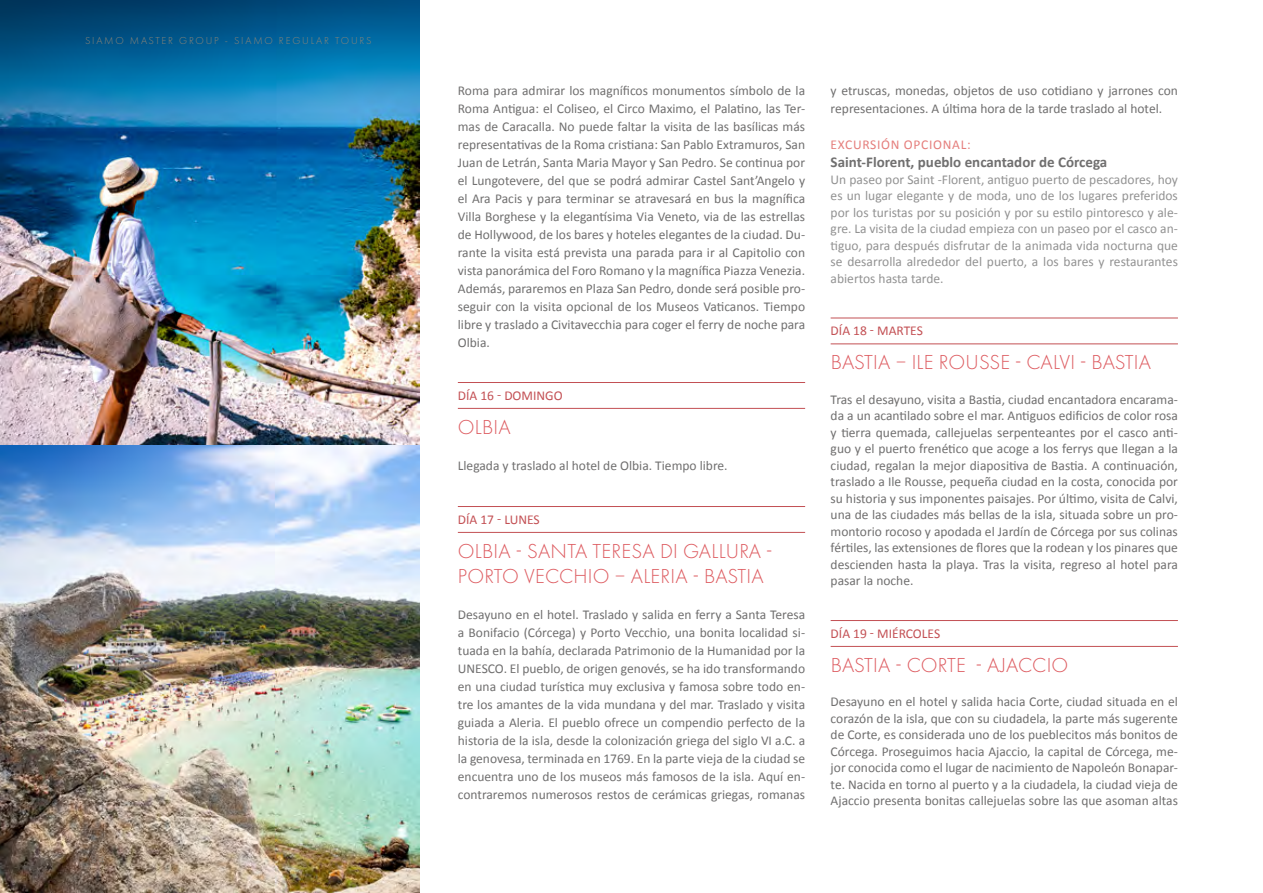
<style>
.page{position:relative;width:1263px;height:893px;background:#fff}
.page>*{position:absolute;margin:0;border:0;box-sizing:border-box;transform-origin:0 0}
.t1{font:300 21px/25.5px "Futura PT";letter-spacing:.01em;color:#dd5a5f}
.t2{font:700 15px "Calibri";color:#706f6f}
.t3{font:13.5px/18px "Calibri";color:#706f6f;text-align:justify}
.t4{font:13.5px/16.5px "Calibri";color:#929292;text-align:justify}
.t5{font:13.5px "Calibri";color:#c35054}
.t6{font:13.5px "Calibri";letter-spacing:.05em;color:#e57e7c}
.t7{font:300 10.5px "Futura PT";letter-spacing:.17em;color:#8d8577}
</style>
<div class="page">
<hr style="left:458px;top:382px;width:347px;height:1px;background:#c35054">
<hr style="left:458px;top:408px;width:347px;height:1px;background:#c35054">
<hr style="left:458px;top:506px;width:347px;height:1px;background:#c35054">
<hr style="left:458px;top:532px;width:347px;height:1px;background:#c35054">
<hr style="left:831px;top:318px;width:347px;height:1px;background:#c35054">
<hr style="left:831px;top:344px;width:347px;height:1px;background:#c35054">
<hr style="left:831px;top:620px;width:347px;height:1px;background:#c35054">
<hr style="left:831px;top:646px;width:347px;height:1px;background:#c35054">
<img style="left:0;top:0;width:419px;height:893px">
<p class="t7" style="left:85px;top:34px;width:288px">SIAMO MASTER GROUP - SIAMO REGULAR TOURS</p>
<p class="t7" style="left:85px;top:853px;width:21px">184</p>
<p class="t3" style="left:458px;top:81px;width:349px">Roma para admirar los magníficos monumentos símbolo de la Roma Antigua: el Coliseo, el Circo Maximo, el Palatino, las Ter&shy;mas de Caracalla. No puede faltar la visita de las basílicas más representativas de la Roma cristiana: San Pablo Extramuros, San Juan de Letrán, Santa Maria Mayor y San Pedro. Se continua por el Lungotevere, del que se podrá admirar Castel Sant’Angelo y el Ara Pacis y para terminar se atravesará en bus la magnífica Villa Borghese y la elegantísima Via Veneto, via de las estrellas de Hollywood, de los bares y hoteles elegantes de la ciudad. Du&shy;rante la visita está prevista una parada para ir al Capitolio con vista panorámica del Foro Romano y la magnífica Piazza Venezia.<br>Además, pararemos en Plaza San Pedro, donde será posible pro&shy;seguir con la visita opcional de los Museos Vaticanos. Tiempo libre y traslado a Civitavecchia para coger el ferry de noche para Olbia.</p>
<p class="t5" style="left:458px;top:387px;width:106px">DÍA 16 - DOMINGO</p>
<h1 class="t1" style="left:458px;top:414px;width:54px">OLBIA</h1>
<p class="t3" style="left:458px;top:456px;width:271px">Llegada y traslado al hotel de Olbia. Tiempo libre.</p>
<p class="t5" style="left:458px;top:511px;width:83px">DÍA 17 - LUNES</p>
<h1 class="t1" style="left:458px;top:538px;width:316px">OLBIA - SANTA TERESA DI GALLURA -<br>PORTO VECCHIO – ALERIA - BASTIA</h1>
<p class="t3" style="left:458px;top:605px;width:349px">Desayuno en el hotel. Traslado y salida en ferry a Santa Teresa a Bonifacio (Córcega) y Porto Vecchio, una bonita localidad si&shy;tuada en la bahía, declarada Patrimonio de la Humanidad por la UNESCO. El pueblo, de origen genovés, se ha ido transformando en una ciudad turística muy exclusiva y famosa sobre todo en&shy;tre los amantes de la vida mundana y del mar. Traslado y visita guiada a Aleria. El pueblo ofrece un compendio perfecto de la historia de la isla, desde la colonización griega del siglo VI a.C. a la genovesa, terminada en 1769. En la parte vieja de la ciudad se encuentra uno de los museos más famosos de la isla. Aquí en&shy;contraremos numerosos restos de cerámicas griegas, romanas</p>
<p class="t3" style="left:831px;top:81px;width:349px">y etruscas, monedas, objetos de uso cotidiano y jarrones con representaciones. A última hora de la tarde traslado al hotel.</p>
<p class="t6" style="left:831px;top:136px;width:141px">EXCURSIÓN OPCIONAL:</p>
<p class="t2" style="left:831px;top:152px;width:278px">Saint-Florent, pueblo encantador de Córcega</p>
<p class="t4" style="left:831px;top:170px;width:349px">Un paseo por Saint -Florent, antiguo puerto de pescadores, hoy es un lugar elegante y de moda, uno de los lugares preferidos por los turistas por su posición y por su estilo pintoresco y ale&shy;gre. La visita de la ciudad empieza con un paseo por el casco an&shy;tiguo, para después disfrutar de la animada vida nocturna que se desarrolla alrededor del puerto, a los bares y restaurantes abiertos hasta tarde.</p>
<p class="t5" style="left:831px;top:322px;width:94px">DÍA 18 - MARTES</p>
<h1 class="t1" style="left:831px;top:350px;width:322px">BASTIA – ILE ROUSSE - CALVI - BASTIA</h1>
<p class="t3" style="left:831px;top:390px;width:349px;line-height:16.5px">Tras el desayuno, visita a Bastia, ciudad encantadora encarama&shy;da a un acantilado sobre el mar. Antiguos edificios de color rosa y tierra quemada, callejuelas serpenteantes por el casco anti&shy;guo y el puerto frenético que acoge a los ferrys que llegan a la ciudad, regalan la mejor diapositiva de Bastia. A continuación, traslado a Ile Rousse, pequeña ciudad en la costa, conocida por su historia y sus imponentes paisajes. Por último, visita de Calvi, una de las ciudades más bellas de la isla, situada sobre un pro&shy;montorio rocoso y apodada el Jardín de Córcega por sus colinas fértiles, las extensiones de flores que la rodean y los pinares que descienden hasta la playa. Tras la visita, regreso al hotel para pasar la noche.</p>
<p class="t5" style="left:831px;top:625px;width:111px">DÍA 19 - MIÉRCOLES</p>
<h1 class="t1" style="left:831px;top:652px;width:239px">BASTIA - CORTE - AJACCIO</h1>
<p class="t3" style="left:831px;top:693px;width:349px;line-height:16.5px">Desayuno en el hotel y salida hacia Corte, ciudad situada en el corazón de la isla, que con su ciudadela, la parte más sugerente de Corte, es considerada uno de los pueblecitos más bonitos de Córcega. Proseguimos hacia Ajaccio, la capital de Córcega, me&shy;jor conocida como el lugar de nacimiento de Napoleón Bonapar&shy;te. Nacida en torno al puerto y a la ciudadela, la ciudad vieja de Ajaccio presenta bonitas callejuelas sobre las que asoman altas</p>
</div>
